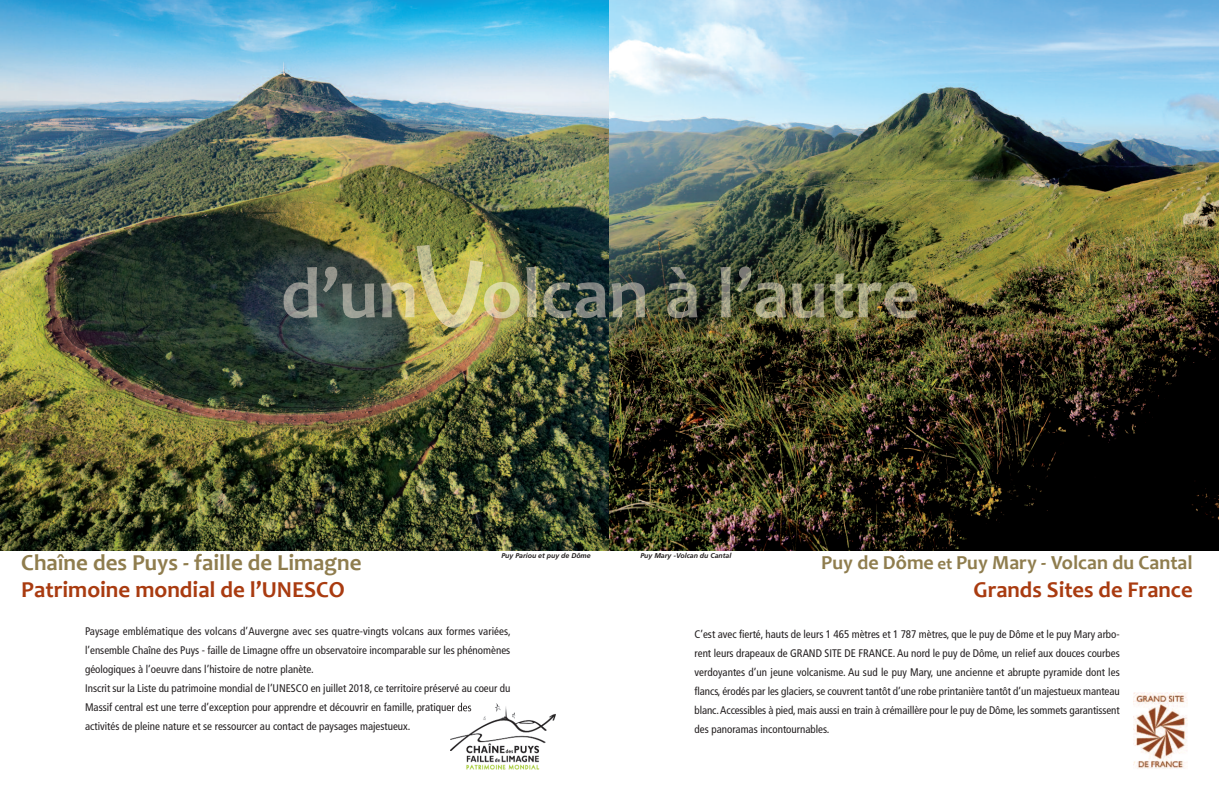
<style>
.page{position:relative;width:1219px;height:800px;background:#fff}
.page>*{position:absolute;margin:0;border:0;box-sizing:border-box;transform-origin:0 0}
.t1{font:700 23px "Candara";color:#8f7d4e}
.t2{font:700 23px "Candara";color:#a93b10}
.t3{font:700 22.6px "Candara";color:#a93b10}
.t4{font:700 20px "Candara";color:#8f7d4e}
.t5{font:condensed 11px/19px "Frutiger";color:#231f20;text-align:justify}
.t6{font:italic 700 7px "Frutiger";color:#231f20}
.s1{font-size:17px}
</style>
<div class="page">
<img style="left:0;top:0;width:1219px;height:550px">
<img style="left:417px;top:245px;width:66px;height:83px">
<img style="left:1133px;top:692px;width:55px;height:77px">
<img style="left:483px;top:266px;width:123px;height:52px">
<img style="left:283px;top:266px;width:132px;height:52px">
<img style="left:611px;top:266px;width:86px;height:52px">
<img style="left:450px;top:703px;width:105px;height:66px">
<p class="t6" style="left:501px;top:553px;width:91px">Puy Pariou et puy de Dôme</p>
<p class="t6" style="left:640px;top:553px;width:93px">Puy Mary -Volcan du Cantal</p>
<h3 class="t4" style="left:821px;top:550px;width:373px">Puy de Dôme <span class="s1">et</span> Puy Mary - Volcan du Cantal</h3>
<h2 class="t3" style="left:974px;top:575px;width:221px">Grands Sites de France</h2>
<h1 class="t1" style="left:21px;top:547px;width:342px">Chaîne des Puys - faille de Limagne</h1>
<h1 class="t2" style="left:21px;top:575px;width:325px">Patrimoine mondial de l’UNESCO</h1>
<p class="t5" style="left:85px;top:622px;width:427px;text-align:left">Paysage emblématique des volcans d’Auvergne avec ses quatre-vingts volcans aux formes variées, l’ensemble Chaîne des Puys - faille de Limagne offre un observatoire incomparable sur les phénomènes géologiques à l’oeuvre dans l’histoire de notre planète.<br>Inscrit sur la Liste du patrimoine mondial de l’UNESCO en juillet 2018, ce territoire préservé au coeur du Massif central est une terre d’exception pour apprendre et découvrir en famille, pratiquer des<br>activités de pleine nature et se ressourcer au contact de paysages majestueux.</p>
<p class="t5" style="left:694px;top:625px;width:427px">C’est avec fierté, hauts de leurs 1 465 mètres et 1 787 mètres, que le puy de Dôme et le puy Mary arbo&shy;rent leurs drapeaux de GRAND SITE DE FRANCE.Au nord le puy de Dôme, un relief aux douces courbes verdoyantes d’un jeune volcanisme. Au sud le puy Mary, une ancienne et abrupte pyramide dont les flancs, érodés par les glaciers, se couvrent tantôt d’une robe printanière tantôt d’un majestueux manteau blanc.Accessibles à pied, mais aussi en train à crémaillère pour le puy de Dôme, les sommets garantissent des panoramas incontournables.</p>
</div>
